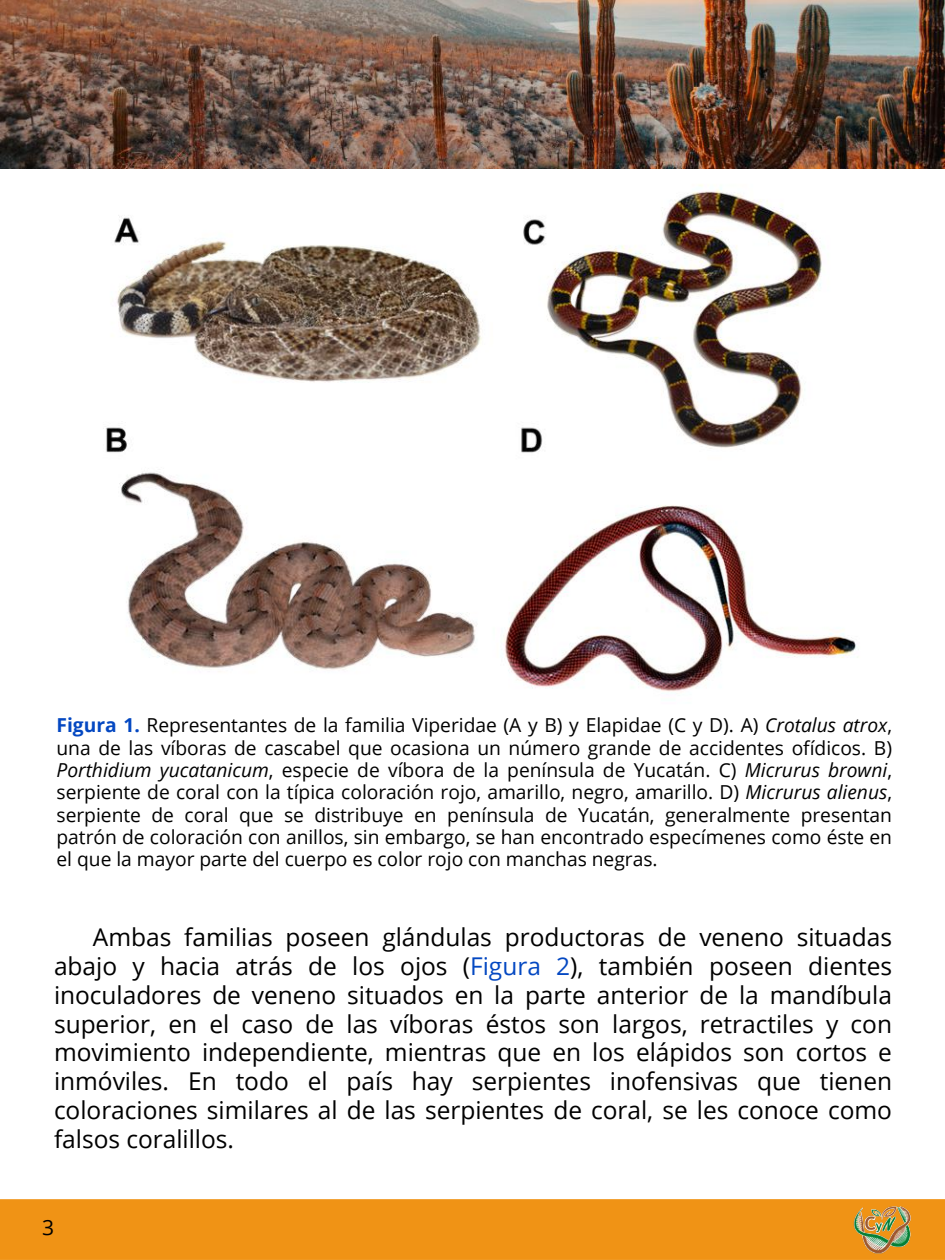
<style>
.page{position:relative;width:945px;height:1260px;background:#fff}
.page>*{position:absolute;margin:0;border:0;box-sizing:border-box;transform-origin:0 0}
.t1{font:24.5px/28.9px "Open Sans";color:#000;text-align:justify}
.t2{font:21px "Open Sans";color:#000}
.t3{font:19.25px/22.4px "Open Sans";color:#000;text-align:justify}
.s1{font-weight:700;color:#0448c2}
.s2{font-style:italic}
.s3{color:#0448c2}
</style>
<div class="page">
<div style="left:0;top:1199px;width:945px;height:61px;background:#f09315"></div>
<img style="left:851px;top:1199px;width:62px;height:61px">
<img style="left:103px;top:184px;width:756px;height:508px">
<img style="left:0;top:0;width:945px;height:168px">
<p class="t3" style="left:57px;top:714px;width:837px"><span class="s1">Figura 1.</span> Representantes de la familia Viperidae (A y B) y Elapidae (C y D). A) <span class="s2">Crotalus atrox</span>, una de las víboras de cascabel que ocasiona un número grande de accidentes ofídicos. B)<br><span class="s2">Porthidium yucatanicum</span>, especie de víbora de la península de Yucatán. C) <span class="s2">Micrurus browni</span>, serpiente de coral con la típica coloración rojo, amarillo, negro, amarillo. D) <span class="s2">Micrurus alienus</span>, serpiente de coral que se distribuye en península de Yucatán, generalmente presentan patrón de coloración con anillos, sin embargo, se han encontrado especímenes como éste en el que la mayor parte del cuerpo es color rojo con manchas negras.</p>
<p class="t1" style="left:54px;top:922px;width:840px;text-indent:39px">Ambas familias poseen glándulas productoras de veneno situadas abajo y hacia atrás de los ojos (<span class="s3">Figura 2</span>), también poseen dientes inoculadores de veneno situados en la parte anterior de la mandíbula superior, en el caso de las víboras éstos son largos, retractiles y con movimiento independiente, mientras que en los elápidos son cortos e inmóviles. En todo el país hay serpientes inofensivas que tienen coloraciones similares al de las serpientes de coral, se les conoce como falsos coralillos.</p>
<p class="t2" style="left:42px;top:1212px;width:13px">3</p>
</div>
